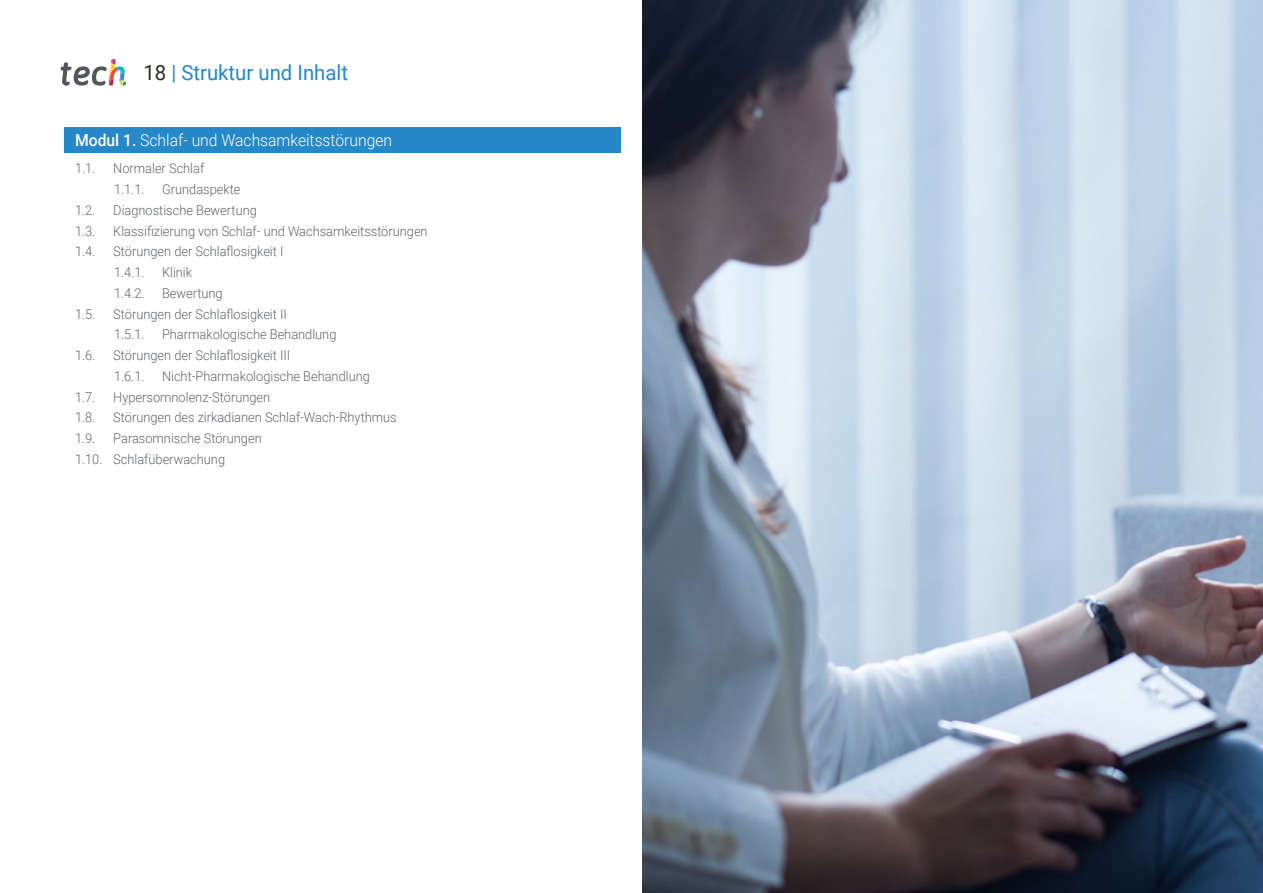
<style>
.page{position:relative;width:1263px;height:893px;background:#fff}
.page>*{position:absolute;margin:0;border:0;box-sizing:border-box;transform-origin:0 0}
.t1{font:21px "Roboto";color:#2488c9}
.t2{font:300 16.5px "Roboto";color:#fff;scale:.95 1}
.t3{font:300 13.5px/20.7px "Roboto";color:#61646a;scale:.95 1}
.s1{color:#312e20}
.s2{font-weight:500}
</style>
<div class="page">
<div style="left:64px;top:128px;width:557px;height:25px;background:#2488c9"></div>
<img style="left:642px;top:0;width:621px;height:893px">
<svg style="left:61px;top:59px;width:65px;height:27px"></svg>
<h1 class="t1" style="left:144px;top:57px;width:206px"><span class="s1">18</span> | Struktur und Inhalt</h1>
<p class="t2" style="left:75px;top:129px;width:335px"><span class="s2">Modul 1.</span> Schlaf- und Wachsamkeitsstörungen</p>
<p class="t3" style="left:75px;top:158px;width:23px">1.1.</p>
<p class="t3" style="left:113px;top:158px;width:97px">Normaler Schlaf<br>1.1.1.</p>
<p class="t3" style="left:162px;top:179px;width:84px">Grundaspekte</p>
<p class="t3" style="left:75px;top:199px;width:23px">1.2.</p>
<p class="t3" style="left:113px;top:199px;width:153px">Diagnostische Bewertung</p>
<p class="t3" style="left:75px;top:220px;width:23px">1.3.</p>
<p class="t3" style="left:113px;top:220px;width:332px">Klassifizierung von Schlaf- und Wachsamkeitsstörungen</p>
<p class="t3" style="left:75px;top:241px;width:23px">1.4.</p>
<p class="t3" style="left:113px;top:241px;width:181px">Störungen der Schlaflosigkeit I<br>1.4.1.</p>
<p class="t3" style="left:162px;top:262px;width:33px">Klinik</p>
<p class="t3" style="left:114px;top:282px;width:34px">1.4.2.</p>
<p class="t3" style="left:162px;top:282px;width:65px">Bewertung</p>
<p class="t3" style="left:75px;top:303px;width:23px">1.5.</p>
<p class="t3" style="left:113px;top:303px;width:184px">Störungen der Schlaflosigkeit II<br>1.5.1.</p>
<p class="t3" style="left:162px;top:324px;width:185px">Pharmakologische Behandlung</p>
<p class="t3" style="left:75px;top:345px;width:23px">1.6.</p>
<p class="t3" style="left:113px;top:345px;width:188px">Störungen der Schlaflosigkeit III<br>1.6.1.</p>
<p class="t3" style="left:162px;top:365px;width:220px">Nicht-Pharmakologische Behandlung</p>
<p class="t3" style="left:75px;top:386px;width:23px">1.7.</p>
<p class="t3" style="left:113px;top:386px;width:167px">Hypersomnolenz-Störungen</p>
<p class="t3" style="left:75px;top:407px;width:23px">1.8.</p>
<p class="t3" style="left:113px;top:407px;width:300px">Störungen des zirkadianen Schlaf-Wach-Rhythmus</p>
<p class="t3" style="left:75px;top:428px;width:23px">1.9.</p>
<p class="t3" style="left:75px;top:428px;width:198px;text-indent:38px">Parasomnische Störungen<br>1.10. Schlafüberwachung</p>
</div>
